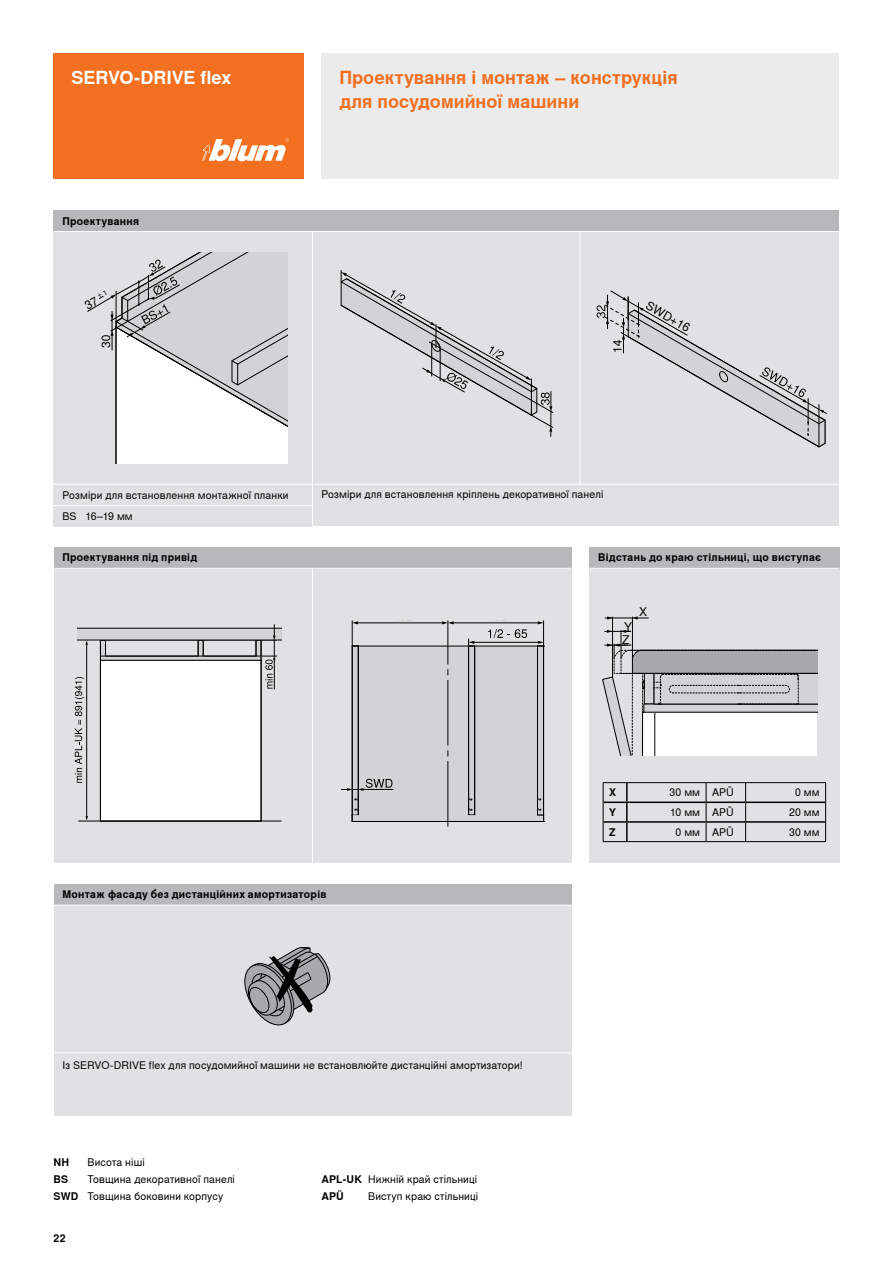
<style>
.page{position:relative;width:893px;height:1263px;background:#fff}
.page>*{position:absolute;margin:0;border:0;box-sizing:border-box;transform-origin:0 0}
.t1{font:700 18px/24px "Nimbus Sans Global";color:#f37021}
.t2{font:700 18px "Nimbus Sans Global";letter-spacing:-.01em;color:#fff}
.t3{font:12.15px "Nimbus Sans Global";color:#000}
.t4{font:12px/13.2px "Nimbus Sans Global";color:#000}
.t5{font:10.5px/16.8px "Nimbus Sans Global";letter-spacing:.015em;color:#000}
.t6{font:700 10.5px "Nimbus Sans Global";letter-spacing:.025em;color:#000}
</style>
<div class="page">
<div style="left:54px;top:54px;width:250px;height:125px;background:#f37021"></div>
<div style="left:321px;top:54px;width:518px;height:125px;background:#ebebec"></div>
<svg style="left:202px;top:138px;width:87px;height:23px"></svg>
<div style="left:54px;top:232px;width:785px;height:294px;background:#e0e1e2"></div>
<div style="left:54px;top:210px;width:785px;height:22px;background:#b6b8ba"></div>
<div style="left:54px;top:568px;width:517px;height:295px;background:#e0e1e2"></div>
<div style="left:589px;top:568px;width:250px;height:295px;background:#e0e1e2"></div>
<div style="left:54px;top:547px;width:517px;height:21px;background:#b6b8ba"></div>
<div style="left:589px;top:547px;width:250px;height:21px;background:#b6b8ba"></div>
<svg style="left:597px;top:290px;width:230px;height:158px"></svg>
<svg style="left:341px;top:270px;width:212px;height:166px"></svg>
<svg style="left:75px;top:624px;width:206px;height:198px"></svg>
<svg style="left:341px;top:621px;width:204px;height:205px"></svg>
<hr style="left:612px;top:617px;width:1px;height:60px;background:#000">
<svg style="left:605px;top:616px;width:43px;height:3px"></svg>
<hr style="left:632px;top:617px;width:1px;height:42px;background:#000">
<svg style="left:602px;top:630px;width:215px;height:126px"></svg>
<div style="left:54px;top:884px;width:517px;height:21px;background:#b6b8ba"></div>
<div style="left:54px;top:905px;width:517px;height:211px;background:#e0e1e2"></div>
<svg style="left:245px;top:947px;width:85px;height:78px"></svg>
<hr style="left:627px;top:801px;width:79px;height:2px;background:#000">
<hr style="left:706px;top:801px;width:39px;height:2px;background:#000">
<hr style="left:746px;top:801px;width:79px;height:2px;background:#000">
<hr style="left:627px;top:821px;width:79px;height:2px;background:#000">
<hr style="left:706px;top:821px;width:39px;height:2px;background:#000">
<hr style="left:746px;top:821px;width:79px;height:2px;background:#000">
<hr style="left:627px;top:782px;width:79px;height:1px;background:#000">
<hr style="left:706px;top:782px;width:40px;height:1px;background:#000">
<hr style="left:746px;top:782px;width:80px;height:1px;background:#000">
<svg style="left:706px;top:783px;width:1px;height:58px"></svg>
<svg style="left:745px;top:783px;width:1px;height:58px"></svg>
<svg style="left:825px;top:783px;width:1px;height:58px"></svg>
<svg style="left:603px;top:782px;width:25px;height:60px"></svg>
<hr style="left:627px;top:841px;width:79px;height:1px;background:#000">
<hr style="left:706px;top:841px;width:40px;height:1px;background:#000">
<hr style="left:746px;top:841px;width:80px;height:1px;background:#000">
<hr style="left:312px;top:232px;width:1px;height:294px;background:#fff">
<hr style="left:580px;top:232px;width:1px;height:252px;background:#fff">
<hr style="left:54px;top:231px;width:785px;height:1px;background:#fff">
<hr style="left:54px;top:568px;width:517px;height:1px;background:#fff">
<hr style="left:589px;top:568px;width:250px;height:1px;background:#fff">
<hr style="left:54px;top:484px;width:785px;height:1px;background:#fff">
<hr style="left:54px;top:505px;width:259px;height:1px;background:#fff">
<hr style="left:312px;top:568px;width:1px;height:295px;background:#fff">
<hr style="left:54px;top:1052px;width:517px;height:1px;background:#fff">
<hr style="left:54px;top:905px;width:517px;height:1px;background:#fff">
<svg style="left:87px;top:253px;width:200px;height:210px"></svg>
<h1 class="t2" style="left:71px;top:67px;width:161px">SERVO-DRIVE flex</h1>
<p class="t6" style="left:62px;top:215px;width:78px">Проектування</p>
<h1 class="t1" style="left:339px;top:66px;width:340px">Проектування і монтаж – конструкція для посудомийної машини</h1>
<p class="t3" style="left:652px;top:296px;width:50px;rotate:30deg">SWD+16</p>
<p class="t5" style="left:62px;top:486px;width:228px">Розміри для встановлення монтажної планки</p>
<p class="t5" style="left:321px;top:486px;width:283px">Розміри для встановлення кріплень декоративної панелі</p>
<p class="t5" style="left:62px;top:507px;width:72px">BS 16–19 мм</p>
<p class="t5" style="left:117px;top:507px;width:19px">mm</p>
<p class="t6" style="left:62px;top:551px;width:136px">Проектування під привід</p>
<p class="t6" style="left:598px;top:551px;width:224px">Відстань до краю стільниці, що виступає</p>
<p class="t4" style="left:639px;top:605px;width:10px">X</p>
<p class="t4" style="left:622px;top:619px;width:11px">Y<br>Z</p>
<p class="t6" style="left:63px;top:888px;width:265px">Монтаж фасаду без дистанційних амортизаторів</p>
<p class="t5" style="left:63px;top:1057px;width:462px">Із SERVO-DRIVE flex для посудомийної машини не встановлюйте дистанційні амортизатори!</p>
<p class="t6" style="left:54px;top:1156px;width:17px">NH</p>
<p class="t5" style="left:88px;top:1154px;width:149px">Висота ніші<br>Товщина декоративної панелі</p>
<p class="t5" style="left:368px;top:1171px;width:110px">Нижній край стільниці</p>
<p class="t6" style="left:54px;top:1173px;width:16px">BS</p>
<p class="t6" style="left:321px;top:1173px;width:42px">APL-UK</p>
<p class="t6" style="left:54px;top:1190px;width:26px">SWD</p>
<p class="t6" style="left:321px;top:1190px;width:24px">APÜ</p>
<p class="t5" style="left:88px;top:1188px;width:137px">Товщина боковини корпусу</p>
<p class="t5" style="left:368px;top:1188px;width:111px">Виступ краю стільниці</p>
<p class="t6" style="left:54px;top:1232px;width:13px">22</p>
<p class="t6" style="left:609px;top:786px;width:9px">X</p>
<p class="t5" style="left:669px;top:784px;width:66px">30 мм APÜ</p>
<p class="t5" style="left:795px;top:784px;width:26px">0 мм</p>
<p class="t6" style="left:609px;top:806px;width:8px">Y</p>
<p class="t5" style="left:670px;top:804px;width:65px">10 мм APÜ</p>
<p class="t5" style="left:789px;top:804px;width:32px">20 мм</p>
<p class="t6" style="left:609px;top:826px;width:8px">Z</p>
<p class="t5" style="left:676px;top:823px;width:60px">0 мм APÜ</p>
<p class="t5" style="left:789px;top:823px;width:32px">30 мм</p>
</div>
